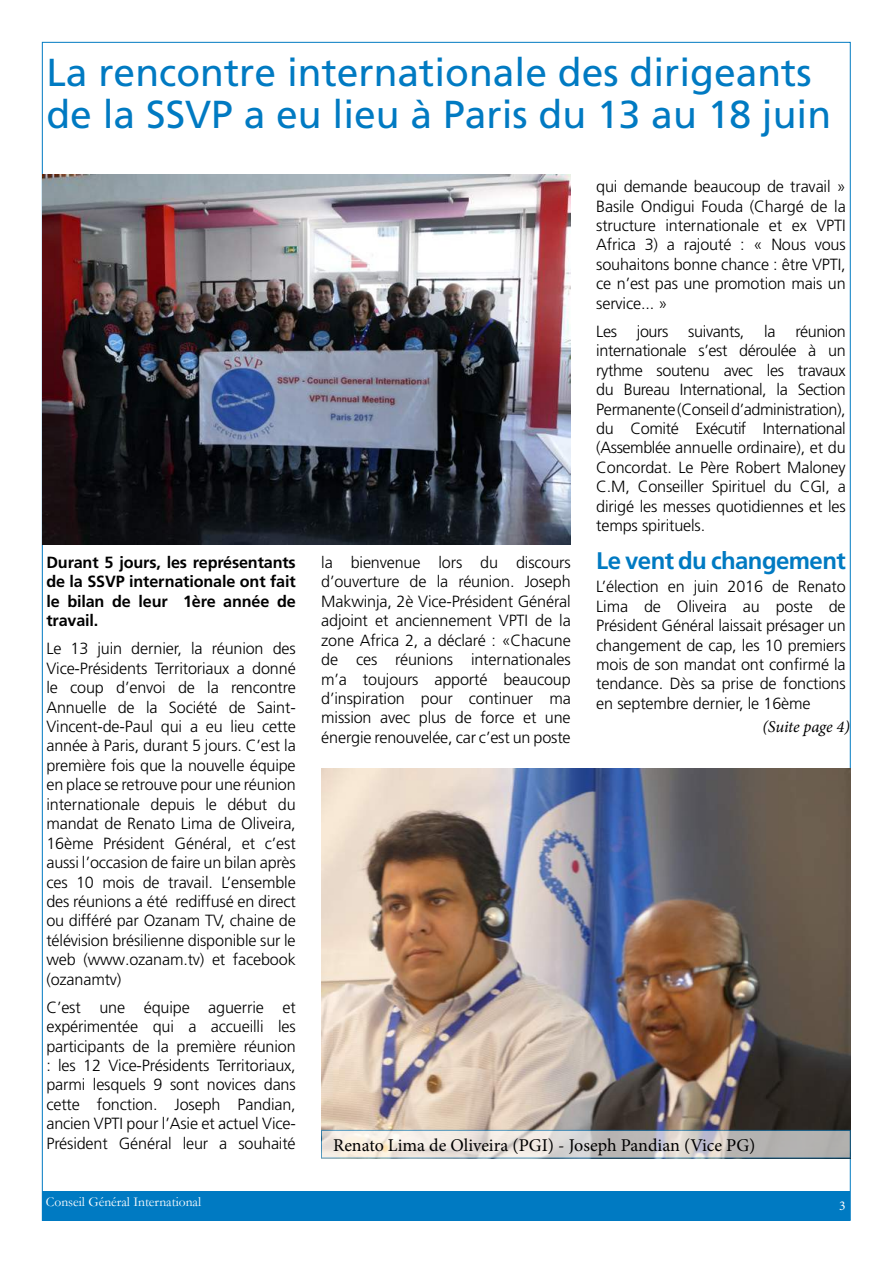
<style>
.page{position:relative;width:893px;height:1263px;background:#fff}
.page>*{position:absolute;margin:0;border:0;box-sizing:border-box;transform-origin:0 0}
.t1{font:39px/42px "Frutiger LT Pro";color:#007ac2}
.t2{font:700 24px "Frutiger LT Pro";letter-spacing:-.025em;color:#007ac2}
.t3{font:18px "Minion Pro";color:#000}
.t4{font:italic 16.5px "Minion Pro";letter-spacing:-.015em;color:#000}
.t5{font:300 16.2px/19.5px "Frutiger LT Pro";letter-spacing:-.01em;color:#000;text-align:justify}
.t6{font:700 16.2px/19.5px "Frutiger LT Pro";letter-spacing:-.01em;color:#000;text-align:justify}
.t7{font:13.5px "Garamond";color:#fff}
.t8{font:13.5px "Minion Pro";color:#fff}
</style>
<div class="page">
<div style="left:43px;top:1191px;width:807px;height:29px;background:#007ac2"></div>
<img style="left:321px;top:768px;width:529px;height:362px">
<img style="left:43px;top:174px;width:528px;height:370px">
<svg style="left:321px;top:1130px;width:529px;height:28px;background:#cdccca"></svg>
<h1 class="t1" style="left:46px;top:52px;width:786px">La rencontre internationale des dirigeants de la SSVP a eu lieu à Paris du 13 au 18 juin</h1>
<p class="t6" style="left:46px;top:553px;width:251px">Durant 5 jours, les représentants de la SSVP internationale ont fait le bilan de leur 1ère année de travail.</p>
<p class="t5" style="left:46px;top:639px;width:251px">Le 13 juin dernier, la réunion des Vice-Présidents Territoriaux a donné le coup d’envoi de la rencontre Annuelle de la Société de Saint-Vincent-de-Paul qui a eu lieu cette année à Paris, durant 5 jours. C’est la première fois que la nouvelle équipe en place se retrouve pour une réunion internationale depuis le début du mandat de Renato Lima de Oliveira, 16ème Président Général, et c’est aussi l’occasion de faire un bilan après ces 10 mois de travail. L’ensemble des réunions a été rediffusé en direct ou différé par Ozanam TV, chaine de télévision brésilienne disponible sur le web (www.ozanam.tv) et facebook (ozanamtv)</p>
<p class="t5" style="left:46px;top:997px;width:251px">C’est une équipe aguerrie et expérimentée qui a accueilli les participants de la première réunion : les 12 Vice-Présidents Territoriaux, parmi lesquels 9 sont novices dans cette fonction. Joseph Pandian, ancien VPTI pour l’Asie et actuel Vice-Président Général leur a souhaité</p>
<p class="t7" style="left:46px;top:1192px;width:157px">Conseil Général International</p>
<p class="t5" style="left:321px;top:553px;width:251px">la bienvenue lors du discours d’ouverture de la réunion. Joseph Makwinja, 2è Vice-Président Général adjoint et anciennement VPTI de la zone Africa 2, a déclaré : «Chacune de ces réunions internationales m’a toujours apporté beaucoup d’inspiration pour continuer ma mission avec plus de force et une énergie renouvelée, car c’est un poste</p>
<p class="t5" style="left:596px;top:177px;width:251px">qui demande beaucoup de travail » Basile Ondigui Fouda (Chargé de la structure internationale et ex VPTI Africa 3) a rajouté : « Nous vous souhaitons bonne chance : être VPTI, ce n’est pas une promotion mais un service... »</p>
<p class="t5" style="left:596px;top:321px;width:251px">Les jours suivants, la réunion internationale s’est déroulée à un rythme soutenu avec les travaux du Bureau International, la Section Permanente (Conseil d’administration), du Comité Exécutif International (Assemblée annuelle ordinaire), et du Concordat. Le Père Robert Maloney C.M, Conseiller Spirituel du CGI, a dirigé les messes quotidiennes et les temps spirituels.</p>
<h2 class="t2" style="left:596px;top:546px;width:251px">Le vent du changement</h2>
<p class="t5" style="left:596px;top:577px;width:251px">L’élection en juin 2016 de Renato Lima de Oliveira au poste de Président Général laissait présager un changement de cap, les 10 premiers mois de son mandat ont confirmé la tendance. Dès sa prise de fonctions en septembre dernier, le 16ème</p>
<p class="t4" style="left:762px;top:715px;width:89px">(Suite page 4)</p>
<p class="t3" style="left:333px;top:1133px;width:424px">Renato Lima de Oliveira (PGI) - Joseph Pandian (Vice PG)</p>
<p class="t8" style="left:839px;top:1197px;width:8px">3</p>
</div>
